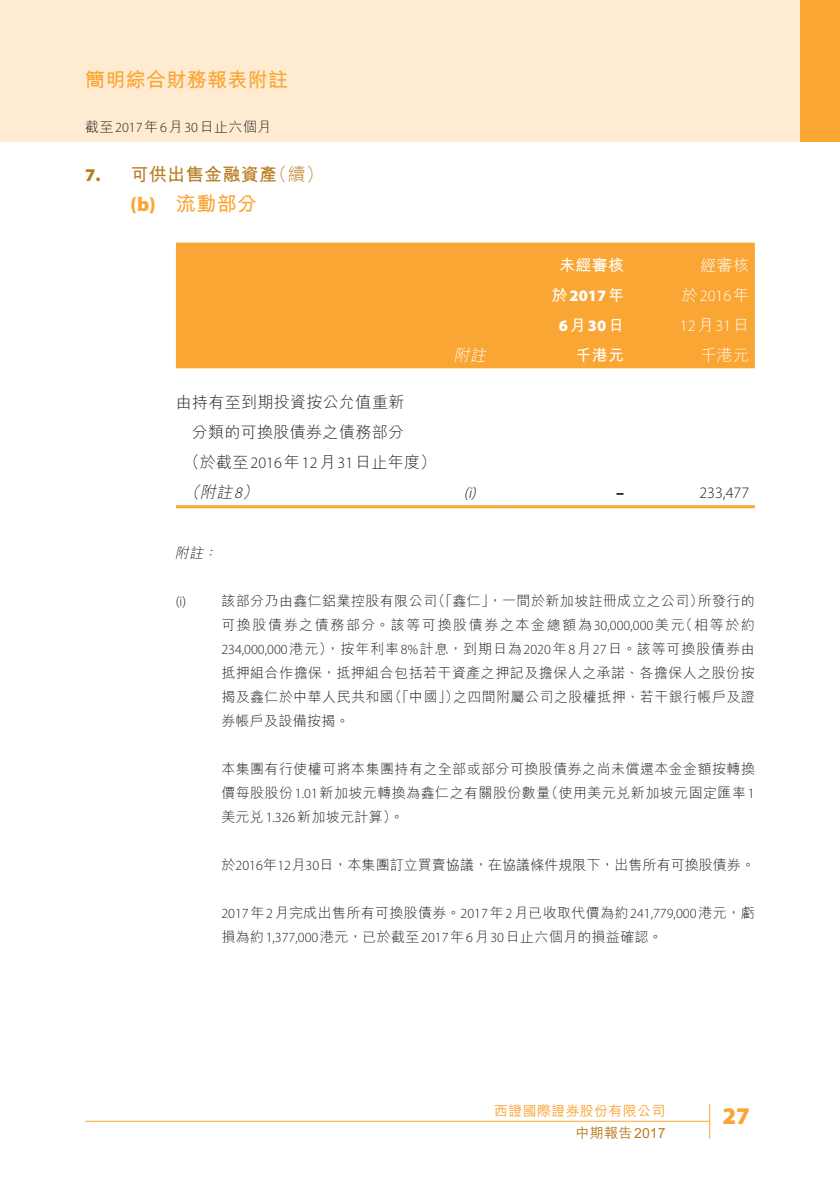
<style>
.page{position:relative;width:840px;height:1191px;background:#fff}
.page>*{position:absolute;margin:0;border:0;box-sizing:border-box;transform-origin:0 0}
.t1{font:900 24px "Myriad Pro";color:#faa634}
._02_H2{font:700 20px "M Hei HK";letter-spacing:.015em;color:#faa634}
._01_H1{font:700 18px "M Hei HK";letter-spacing:.02em;color:#b87c21}
._50_Table_txt{font:300 16px "M Hei HK";letter-spacing:.02em;color:#231f20}
._50_Table_txt-2{font:300 16px "Myriad Pro";color:#fff}
._50_Table_txt-3{font:900 16px "Myriad Pro";color:#fff}
._50_Table_txt-4{font:700 16px "M Hei HK";letter-spacing:.02em;color:#fff}
._50_Table_txt-5{font:300 16px "Myriad Pro";color:#231f20}
._50_Table_txt-6{font:300 16px "M Hei HK";letter-spacing:.02em;color:#fff}
._50_Table_txt-7{font:italic 300 16px "M Hei HK";color:#231f20}
._50_Table_txt-8{font:italic 300 16px "Myriad Pro";color:#231f20}
._50_Table_txt-9{font:italic 300 16px "M Hei HK";color:#fff}
._50_Table_txt-10{font:900 16px "Myriad Pro";color:#231f20}
._06_Notes{font:300 14px/24px "M Hei HK";letter-spacing:.025em;color:#231f20;text-align:justify}
._06_Notes-2{font:300 14px "M Hei HK";letter-spacing:.005em;color:#231f20}
.t2{font:500 14px "M Hei HK";letter-spacing:.02em;color:#faa634}
.t3{font:500 14px "M Hei HK";letter-spacing:.02em;color:#b87c21}
._06_Notes-3{font:italic 300 14px "M Hei HK";color:#231f20}
._06_Notes-4{font:300 14px "Myriad Pro";color:#231f20}
.s1{font-family:"Myriad Pro"}
.s2{font-family:"Myriad Pro";font-weight:900}
.s3{font-weight:300}
.s4{font-family:"M Hei HK";font-weight:700}
.s5{font-family:"M Hei HK"}
</style>
<div class="page">
<div style="left:0;top:0;width:799px;height:141px;background:#feebd1"></div>
<div style="left:799px;top:0;width:40px;height:141px;background:#faa634"></div>
<hr style="left:708px;top:1103px;width:1px;height:35px;background:#faa634">
<hr style="left:85px;top:1120px;width:623px;height:1px;background:#faa634">
<div style="left:176px;top:242px;width:578px;height:126px;background:#faa634"></div>
<hr style="left:176px;top:505px;width:261px;height:3px;background:#faa634">
<hr style="left:437px;top:505px;width:68px;height:3px;background:#faa634">
<hr style="left:505px;top:505px;width:124px;height:3px;background:#faa634">
<hr style="left:629px;top:505px;width:125px;height:3px;background:#faa634">
<h2 class="_02_H2" style="left:85px;top:65px;width:204px">簡明綜合財務報表附註</h2>
<p class="_06_Notes" style="left:85px;top:114px;width:187px">截至<span class="s1">2017</span>年<span class="s1">6</span>月<span class="s1">30</span>日止六個月</p>
<p class="_01_H1" style="left:85px;top:161px;width:240px"><span class="s2">7.</span> 可供出售金融資產<span class="s3">（續）</span></p>
<p class="_02_H2" style="left:130px;top:189px;width:128px"><span class="s2">(b)</span> 流動部分</p>
<p class="_50_Table_txt-4" style="left:559px;top:253px;width:66px">未經審核</p>
<p class="_50_Table_txt-6" style="left:700px;top:256px;width:50px">經審核</p>
<p class="_50_Table_txt-3" style="left:551px;top:284px;width:74px"><span class="s4">於</span>2017<span class="s4">年</span></p>
<p class="_50_Table_txt-2" style="left:681px;top:286px;width:69px"><span class="s5">於</span>2016<span class="s5">年</span></p>
<p class="_50_Table_txt-3" style="left:558px;top:314px;width:67px">6<span class="s4">月</span>30<span class="s4">日</span></p>
<p class="_50_Table_txt-2" style="left:679px;top:316px;width:71px">12<span class="s5">月</span>31<span class="s5">日</span></p>
<p class="_50_Table_txt-9" style="left:453px;top:346px;width:37px">附註</p>
<p class="_50_Table_txt-4" style="left:575px;top:343px;width:50px">千港元</p>
<p class="_50_Table_txt-6" style="left:700px;top:346px;width:50px">千港元</p>
<p class="_50_Table_txt" style="left:176px;top:393px;width:230px">由持有至到期投資按公允值重新</p>
<p class="_50_Table_txt" style="left:192px;top:423px;width:213px">分類的可換股債券之債務部分</p>
<p class="_50_Table_txt" style="left:184px;top:453px;width:254px">（於截至<span class="s1">2016</span>年<span class="s1">12</span>月<span class="s1">31</span>日止年度）</p>
<p class="_50_Table_txt-7" style="left:184px;top:483px;width:79px">（附註<span class="s1">8</span>）</p>
<p class="_50_Table_txt-8" style="left:463px;top:483px;width:17px">(i)</p>
<p class="_50_Table_txt-10" style="left:616px;top:481px;width:9px">–</p>
<p class="_50_Table_txt-5" style="left:699px;top:483px;width:51px">233,477</p>
<p class="_06_Notes-3" style="left:175px;top:546px;width:47px">附註：</p>
<p class="_06_Notes-4" style="left:176px;top:593px;width:12px">(i)</p>
<p class="_06_Notes" style="left:221px;top:589px;width:535px">該部分乃由鑫仁鋁業控股有限公司（「鑫仁」，一間於新加坡註冊成立之公司）所發行的可換股債券之債務部分。該等可換股債券之本金總額為<span class="s1">30,000,000</span>美元（相等於約<span class="s1">234,000,000</span>港元），按年利率<span class="s1">8%</span>計息，到期日為<span class="s1">2020</span>年<span class="s1">8</span>月<span class="s1">27</span>日。該等可換股債券由抵押組合作擔保，抵押組合包括若干資產之押記及擔保人之承諾、各擔保人之股份按揭及鑫仁於中華人民共和國（「中國」）之四間附屬公司之股權抵押、若干銀行帳戶及證券帳戶及設備按揭。</p>
<p class="_06_Notes" style="left:221px;top:757px;width:535px">本集團有行使權可將本集團持有之全部或部分可換股債券之尚未償還本金金額按轉換價每股股份<span class="s1">1.01</span>新加坡元轉換為鑫仁之有關股份數量（使用美元兌新加坡元固定匯率<span class="s1">1</span>美元兌<span class="s1">1.326</span>新加坡元計算）。</p>
<p class="_06_Notes-2" style="left:221px;top:858px;width:535px">於<span class="s1">2016</span>年<span class="s1">12</span>月<span class="s1">30</span>日，本集團訂立買賣協議，在協議條件規限下，出售所有可換股債券。</p>
<p class="_06_Notes" style="left:221px;top:901px;width:534px"><span class="s1">2017</span>年<span class="s1">2</span>月完成出售所有可換股債券。<span class="s1">2017</span>年<span class="s1">2</span>月已收取代價為約<span class="s1">241,779,000</span>港元，虧損為約<span class="s1">1,377,000</span>港元，已於截至<span class="s1">2017</span>年<span class="s1">6</span>月<span class="s1">30</span>日止六個月的損益確認。</p>
<p class="t2" style="left:494px;top:1100px;width:173px">西證國際證券股份有限公司</p>
<p class="t3" style="left:575px;top:1122px;width:91px">中期報告2017</p>
<h1 class="t1" style="left:722px;top:1099px;width:29px">27</h1>
</div>
